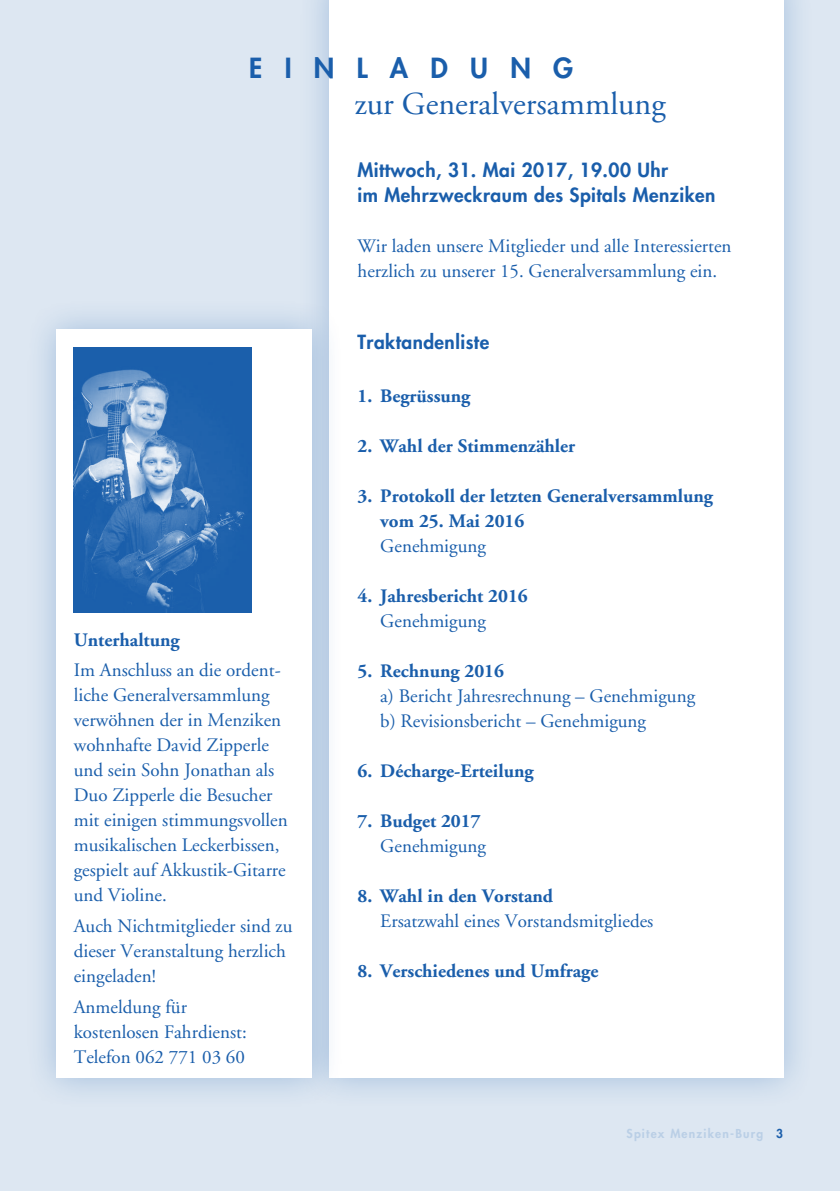
<style>
.page{position:relative;width:840px;height:1191px;background:#fff}
.page>*{position:absolute;margin:0;border:0;box-sizing:border-box;transform-origin:0 0}
.t1{font:32px "Adobe Garamond";color:#1a5eab}
.t2{font:800 27px "Futura";letter-spacing:.825em;color:#1a5eab}
.t3{font:19px/25px "Adobe Garamond";color:#1a5eab}
.t4{font:700 19px/25px "Adobe Garamond";color:#1a5eab}
.t5{font:800 19px/25px "Futura";letter-spacing:.025em;color:#1a5eab}
.t6{font:800 12px "Futura";letter-spacing:.1em;color:#bacfe6}
.s1{color:#1a5eab}
</style>
<div class="page">
<div style="left:0;top:0;width:839px;height:1191px;background:#dde7f2"></div>
<div style="left:297px;top:0;width:517px;height:1109px;background:#1a5eab;opacity:.3"></div>
<div style="left:329px;top:0;width:453px;height:1077px;background:#fff"></div>
<div style="left:25px;top:297px;width:319px;height:812px;background:#1a5eab;opacity:.3"></div>
<div style="left:57px;top:329px;width:255px;height:748px;background:#fff"></div>
<img style="left:74px;top:347px;width:177px;height:265px">
<h2 class="t2" style="left:249px;top:50px;width:325px">EINLADUNG</h2>
<h1 class="t1" style="left:354px;top:87px;width:312px">zur Generalversammlung</h1>
<p class="t5" style="left:357px;top:157px;width:359px">Mittwoch, 31. Mai 2017, 19.00 Uhr<br>im Mehrzweckraum des Spitals Menziken</p>
<p class="t3" style="left:357px;top:234px;width:375px">Wir laden unsere Mitglieder und alle Interessierten herzlich zu unserer 15. Generalversammlung ein.</p>
<p class="t4" style="left:74px;top:627px;width:107px">Unterhaltung</p>
<p class="t3" style="left:74px;top:658px;width:215px">Im Anschluss an die ordent&shy;liche Generalversammlung verwöhnen der in Menziken wohnhafte David Zipperle und sein Sohn Jonathan als<br>Duo Zipperle die Besucher mit einigen stimmungsvollen musikalischen Leckerbissen, gespielt auf Akkustik-Gitarre und Violine.</p>
<p class="t3" style="left:74px;top:914px;width:220px">Auch Nichtmitglieder sind zu dieser Veranstaltung herzlich eingeladen!</p>
<p class="t3" style="left:74px;top:994px;width:174px">Anmeldung für kostenlosen Fahrdienst:<br>Telefon 062 771 03 60</p>
<p class="t5" style="left:357px;top:329px;width:133px">Traktandenliste</p>
<p class="t4" style="left:357px;top:383px;width:114px">1. Begrüssung</p>
<p class="t4" style="left:357px;top:433px;width:219px">2. Wahl der Stimmenzähler</p>
<p class="t4" style="left:380px;top:483px;width:334px;text-indent:-23px">3. Protokoll der letzten Generalversammlung vom 25. Mai 2016</p>
<p class="t3" style="left:380px;top:534px;width:107px">Genehmigung</p>
<p class="t4" style="left:357px;top:583px;width:172px">4. Jahresbericht 2016</p>
<p class="t3" style="left:380px;top:609px;width:107px">Genehmigung</p>
<p class="t4" style="left:357px;top:658px;width:148px">5. Rechnung 2016</p>
<p class="t3" style="left:380px;top:684px;width:316px">a) Bericht Jahresrechnung – Genehmigung b) Revisionsbericht – Genehmigung</p>
<p class="t4" style="left:357px;top:758px;width:177px">6. Décharge-Erteilung</p>
<p class="t4" style="left:357px;top:808px;width:124px">7. Budget 2017</p>
<p class="t3" style="left:380px;top:834px;width:107px">Genehmigung</p>
<p class="t4" style="left:357px;top:883px;width:197px">8. Wahl in den Vorstand</p>
<p class="t3" style="left:380px;top:909px;width:274px">Ersatzwahl eines Vorstandsmitgliedes</p>
<p class="t4" style="left:357px;top:959px;width:242px">8. Verschiedenes und Umfrage</p>
<p class="t6" style="left:626px;top:1125px;width:158px">Spitex Menziken-Burg <span class="s1">3</span></p>
</div>
